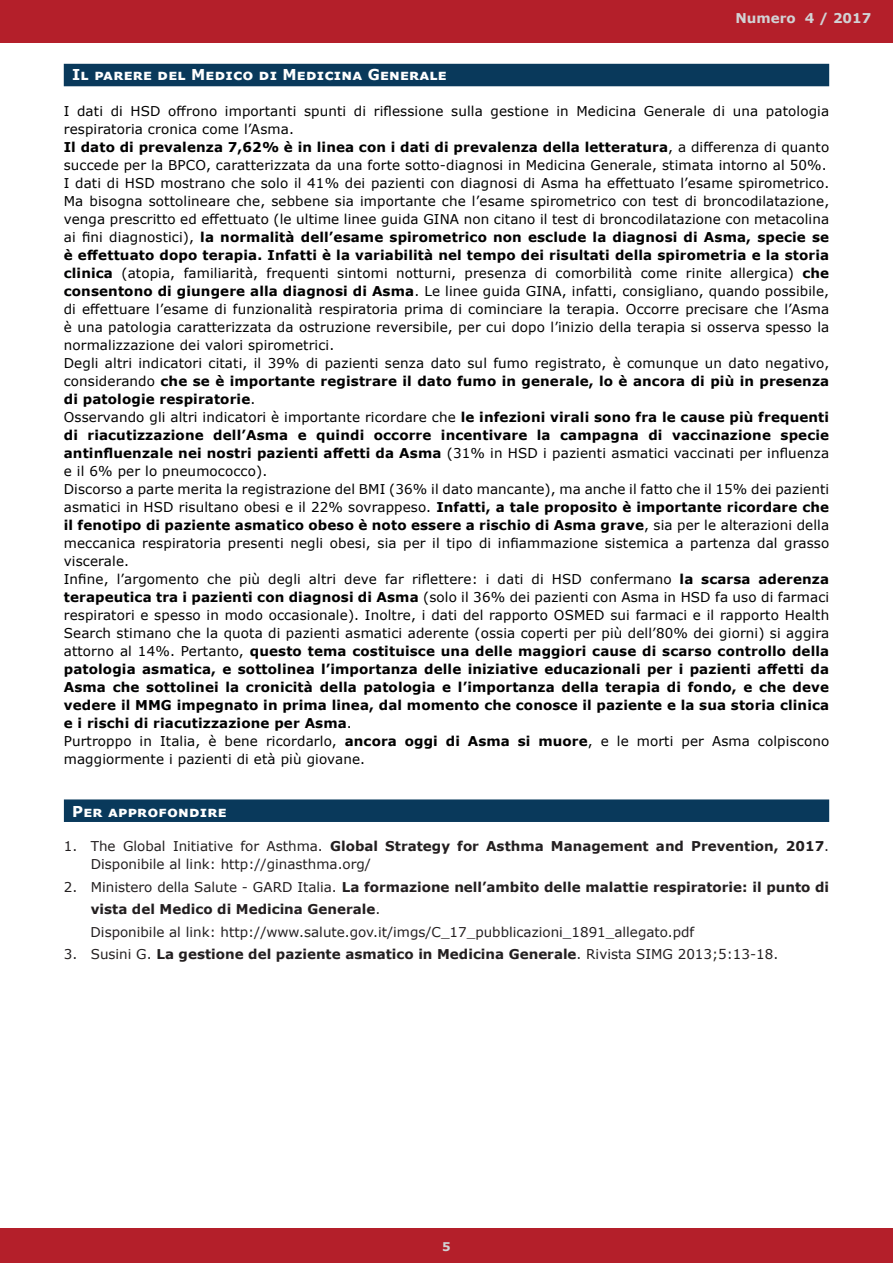
<style>
.page{position:relative;width:893px;height:1263px;background:#fff}
.page>*{position:absolute;margin:0;border:0;box-sizing:border-box;transform-origin:0 0}
.titolo_sezione_bianc{font:700 15px "Verdana";letter-spacing:.01em;color:#fff}
.TXT_PARAGRAFO{font:13.5px/18px "Verdana";letter-spacing:.01em;color:#000001}
.TXT_PARAGRAFO-2{font:700 13.5px/18px "Verdana";letter-spacing:.01em;color:#000001;text-align:justify}
.t1{font:700 13.5px/22.5px "Verdana";color:#231f20}
.TXT_PARAGRAFO-3{font:13.5px/18px "Verdana";color:#231f20}
.t2{font:700 13.5px "Verdana";color:#d1d2d4}
.COLONNA_DESTRA{font:700 12px "Verdana";color:#d1d2d4}
.s1{font-weight:700}
.s2{font-weight:400}
</style>
<div class="page">
<div style="left:0;top:0;width:893px;height:43px;background:#b41f2a"></div>
<div style="left:0;top:1228px;width:893px;height:35px;background:#b41f2a"></div>
<div style="left:64px;top:799px;width:765px;height:23px;background:#09395b"></div>
<div style="left:64px;top:64px;width:765px;height:22px;background:#09395b"></div>
<p class="t2" style="left:735px;top:9px;width:138px">Numero 4 / 2017</p>
<p class="titolo_sezione_bianc" style="left:72px;top:64px;width:376px">Il parere del Medico di Medicina Generale</p>
<p class="TXT_PARAGRAFO" style="left:64px;top:102px;width:767px">I dati di HSD offrono importanti spunti di riflessione sulla gestione in Medicina Generale di una patologia respiratoria cronica come l’Asma.</p>
<p class="TXT_PARAGRAFO" style="left:64px;top:138px;width:767px"><span class="s1">Il dato di prevalenza 7,62% è in linea con i dati di prevalenza della letteratura</span>, a differenza di quanto succede per la BPCO, caratterizzata da una forte sotto-diagnosi in Medicina Generale, stimata intorno al 50%.</p>
<p class="TXT_PARAGRAFO" style="left:64px;top:174px;width:767px;text-align:justify">I dati di HSD mostrano che solo il 41% dei pazienti con diagnosi di Asma ha effettuato l’esame spirometrico.<br>Ma bisogna sottolineare che, sebbene sia importante che l’esame spirometrico con test di broncodilatazione, venga prescritto ed effettuato (le ultime linee guida GINA non citano il test di broncodilatazione con metacolina ai fini diagnostici), <span class="s1">la normalità dell’esame spirometrico non esclude la diagnosi di Asma, specie se è effettuato dopo terapia. Infatti è la variabilità nel tempo dei risultati della spirometria e la storia clinica</span> (atopia, familiarità, frequenti sintomi notturni, presenza di comorbilità come rinite allergica) <span class="s1">che consentono di giungere alla diagnosi di Asma</span>. Le linee guida GINA, infatti, consigliano, quando possibile, di effettuare l’esame di funzionalità respiratoria prima di cominciare la terapia. Occorre precisare che l’Asma è una patologia caratterizzata da ostruzione reversibile, per cui dopo l’inizio della terapia si osserva spesso la normalizzazione dei valori spirometrici.</p>
<p class="TXT_PARAGRAFO" style="left:64px;top:354px;width:767px;text-align:justify">Degli altri indicatori citati, il 39% di pazienti senza dato sul fumo registrato, è comunque un dato negativo, considerando <span class="s1">che se è importante registrare il dato fumo in generale, lo è ancora di più in presenza di patologie respiratorie</span>.</p>
<p class="TXT_PARAGRAFO-2" style="left:64px;top:408px;width:767px"><span class="s2">Osservando gli altri indicatori è importante ricordare che</span> le infezioni virali sono fra le cause più frequenti di riacutizzazione dell’Asma e quindi occorre incentivare la campagna di vaccinazione specie antinfluenzale nei nostri pazienti affetti da Asma <span class="s2">(31% in HSD i pazienti asmatici vaccinati per influenza e il 6% per lo pneumococco).</span></p>
<p class="TXT_PARAGRAFO" style="left:64px;top:480px;width:767px;text-align:justify">Discorso a parte merita la registrazione del BMI (36% il dato mancante), ma anche il fatto che il 15% dei pazienti asmatici in HSD risultano obesi e il 22% sovrappeso. <span class="s1">Infatti, a tale proposito è importante ricordare che il fenotipo di paziente asmatico obeso è noto essere a rischio di Asma grave</span>, sia per le alterazioni della meccanica respiratoria presenti negli obesi, sia per il tipo di infiammazione sistemica a partenza dal grasso viscerale.</p>
<p class="TXT_PARAGRAFO-2" style="left:64px;top:570px;width:767px"><span class="s2">Infine, l’argomento che più degli altri deve far riflettere: i dati di HSD confermano</span> la scarsa aderenza terapeutica tra i pazienti con diagnosi di Asma <span class="s2">(solo il 36% dei pazienti con Asma in HSD fa uso di farmaci respiratori e spesso in modo occasionale). Inoltre, i dati del rapporto OSMED sui farmaci e il rapporto Health Search stimano che la quota di pazienti asmatici aderente (ossia coperti per più dell’80% dei giorni) si aggira attorno al 14%. Pertanto,</span> questo tema costituisce una delle maggiori cause di scarso controllo della patologia asmatica, e sottolinea l’importanza delle iniziative educazionali per i pazienti affetti da Asma che sottolinei la cronicità della patologia e l’importanza della terapia di fondo, e che deve vedere il MMG impegnato in prima linea, dal momento che conosce il paziente e la sua storia clinica e i rischi di riacutizzazione per Asma<span class="s2">.</span></p>
<p class="TXT_PARAGRAFO" style="left:64px;top:732px;width:767px">Purtroppo in Italia, è bene ricordarlo, <span class="s1">ancora oggi di Asma si muore</span>, e le morti per Asma colpiscono maggiormente i pazienti di età più giovane.</p>
<p class="titolo_sezione_bianc" style="left:72px;top:800px;width:156px">Per approfondire</p>
<p class="TXT_PARAGRAFO-3" style="left:91px;top:837px;width:740px;text-indent:-27px">1. The Global Initiative for Asthma. <span class="s1">Global Strategy for Asthma Management and Prevention, 2017</span>.<br>Disponibile al link: http://ginasthma.org/</p>
<p class="t1" style="left:91px;top:875px;width:740px;text-indent:-27px"><span class="s2">2. Ministero della Salute - GARD Italia.</span> La formazione nell’ambito delle malattie respiratorie: il punto di vista del Medico di Medicina Generale<span class="s2">.</span></p>
<p class="TXT_PARAGRAFO-3" style="left:91px;top:923px;width:605px">Disponibile al link: http://www.salute.gov.it/imgs/C_17_pubblicazioni_1891_allegato.pdf</p>
<p class="t1" style="left:64px;top:943px;width:716px"><span class="s2">3. Susini G.</span> La gestione del paziente asmatico in Medicina Generale<span class="s2">. Rivista SIMG 2013;5:13-18.</span></p>
<p class="COLONNA_DESTRA" style="left:442px;top:1238px;width:10px">5</p>
</div>
